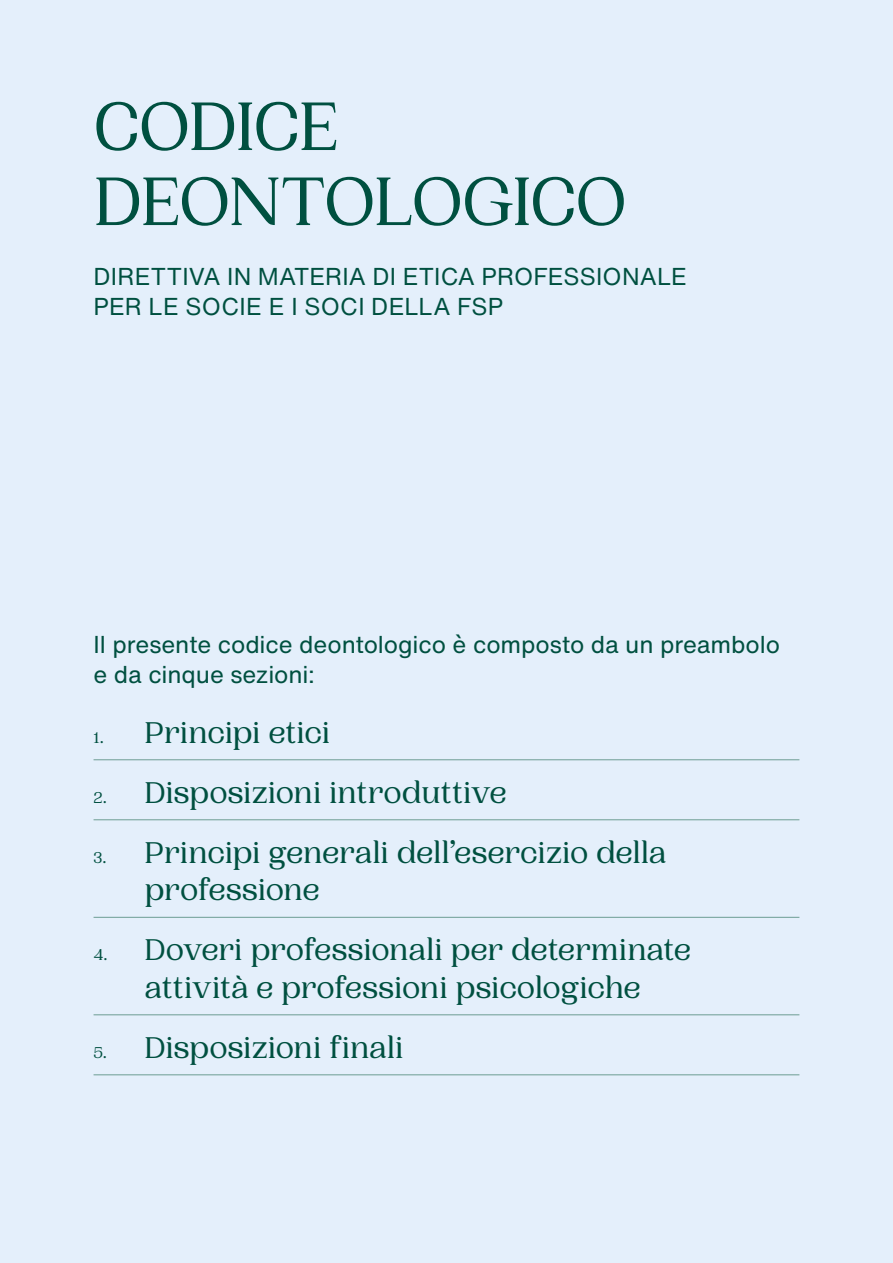
<style>
.page{position:relative;width:893px;height:1263px;background:#fff}
.page>*{position:absolute;margin:0;border:0;box-sizing:border-box;transform-origin:0 0}
.t1{font:72px/75px "PP Woodland";letter-spacing:-.02em;color:#005040}
.t2{font:31.5px/37.5px "PP Woodland";letter-spacing:-.01em;color:#005040}
.t3{font:24px/30px "Helvetica Now Text";color:#005040}
.s1{font-size:16.5px}
</style>
<div class="page">
<div style="left:0;top:0;width:892px;height:1263px;background:#e4effb"></div>
<hr style="left:94px;top:759px;width:705px;height:1px;background:#6d9d93">
<hr style="left:94px;top:819px;width:705px;height:1px;background:#6d9d93">
<hr style="left:94px;top:917px;width:705px;height:1px;background:#6d9d93">
<hr style="left:94px;top:1014px;width:705px;height:1px;background:#6d9d93">
<hr style="left:94px;top:1074px;width:705px;height:1px;background:#6d9d93">
<h1 class="t1" style="left:94px;top:89px;width:535px">CODICE<br>DEONTOLOGICO</h1>
<p class="t3" style="left:94px;top:262px;width:595px">DIRETTIVA IN MATERIA DI ETICA PROFESSIONALE<br>PER LE SOCIE E I SOCI DELLA FSP</p>
<p class="t3" style="left:94px;top:629px;width:688px">Il presente codice deontologico è composto da un preambolo e da cinque sezioni:</p>
<p class="t2" style="left:94px;top:714px;width:238px"><span class="s1">1.</span> Principi etici</p>
<p class="t2" style="left:94px;top:774px;width:415px"><span class="s1">2.</span> Disposizioni introduttive</p>
<p class="t2" style="left:145px;top:834px;width:523px;text-indent:-51px"><span class="s1">3.</span> Principi generali dell’esercizio della professione</p>
<p class="t2" style="left:94px;top:931px;width:599px;text-align:center"><span class="s1">4.</span> Doveri professionali per determinate attività e professioni psicologiche</p>
<p class="t2" style="left:94px;top:1029px;width:312px"><span class="s1">5.</span> Disposizioni finali</p>
</div>
